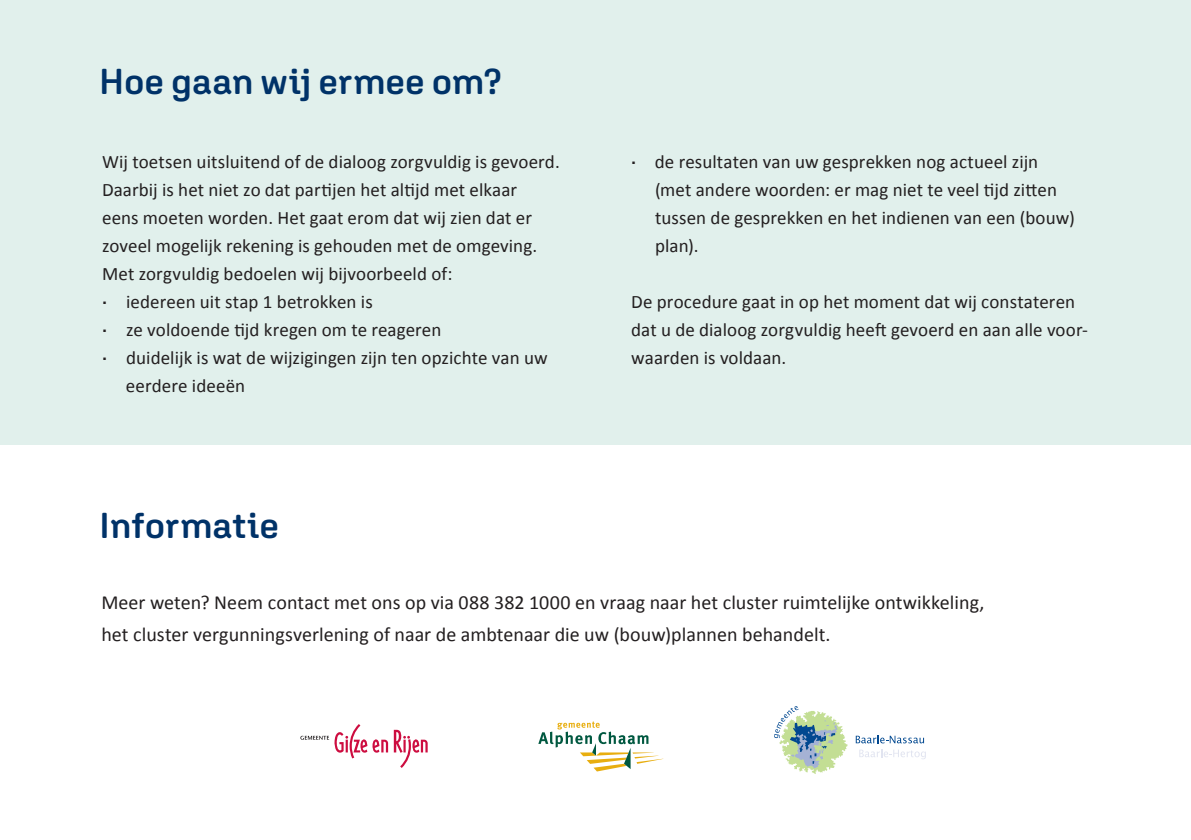
<style>
.page{position:relative;width:1191px;height:840px;background:#fff}
.page>*{position:absolute;margin:0;border:0;box-sizing:border-box;transform-origin:0 0}
.t1{font:600 36px "Aglet Sans";color:#003268}
.t2{font:20px/32px "Calibri";color:#231f20}
.t3{font:19px/28px "Calibri";letter-spacing:.005em;color:#231f20}
</style>
<div class="page">
<div style="left:0;top:0;width:1191px;height:444px;background:#e1f0ec"></div>
<svg style="left:300px;top:724px;width:128px;height:43px"></svg>
<svg style="left:538px;top:721px;width:125px;height:50px"></svg>
<svg style="left:774px;top:706px;width:73px;height:67px"></svg>
<svg style="left:855px;top:735px;width:71px;height:23px"></svg>
<h1 class="t1" style="left:99px;top:60px;width:404px">Hoe gaan wij ermee om?</h1>
<p class="t3" style="left:102px;top:148px;width:459px">Wij toetsen uitsluitend of de dialoog zorgvuldig is gevoerd.</p>
<p class="t3" style="left:102px;top:176px;width:416px">Daarbij is het niet zo dat partijen het altijd met elkaar</p>
<p class="t3" style="left:102px;top:204px;width:431px">eens moeten worden. Het gaat erom dat wij zien dat er</p>
<p class="t3" style="left:102px;top:232px;width:436px">zoveel mogelijk rekening is gehouden met de omgeving.</p>
<p class="t3" style="left:102px;top:260px;width:352px">Met zorgvuldig bedoelen wij bijvoorbeeld of:</p>
<p class="t3" style="left:102px;top:288px;width:272px"><sup>.</sup> iedereen uit stap 1 betrokken is</p>
<p class="t3" style="left:102px;top:316px;width:341px"><sup>.</sup> ze voldoende tijd kregen om te reageren</p>
<p class="t3" style="left:102px;top:344px;width:447px"><sup>.</sup> duidelijk is wat de wijzigingen zijn ten opzichte van uw</p>
<p class="t3" style="left:126px;top:372px;width:121px">eerdere ideeën</p>
<h1 class="t1" style="left:99px;top:503px;width:182px">Informatie</h1>
<p class="t3" style="left:655px;top:148px;width:421px;text-indent:-24px"><sup>.</sup> de resultaten van uw gesprekken nog actueel zijn (met andere woorden: er mag niet te veel tijd zitten tussen de gesprekken en het indienen van een (bouw) plan).</p>
<p class="t3" style="left:631px;top:288px;width:458px">De procedure gaat in op het moment dat wij constateren dat u de dialoog zorgvuldig heeft gevoerd en aan alle voor&shy;waarden is voldaan.</p>
<p class="t2" style="left:101px;top:586px;width:884px">Meer weten? Neem contact met ons op via 088 382 1000 en vraag naar het cluster ruimtelijke ontwikkeling, het cluster vergunningsverlening of naar de ambtenaar die uw (bouw)plannen behandelt.</p>
</div>
